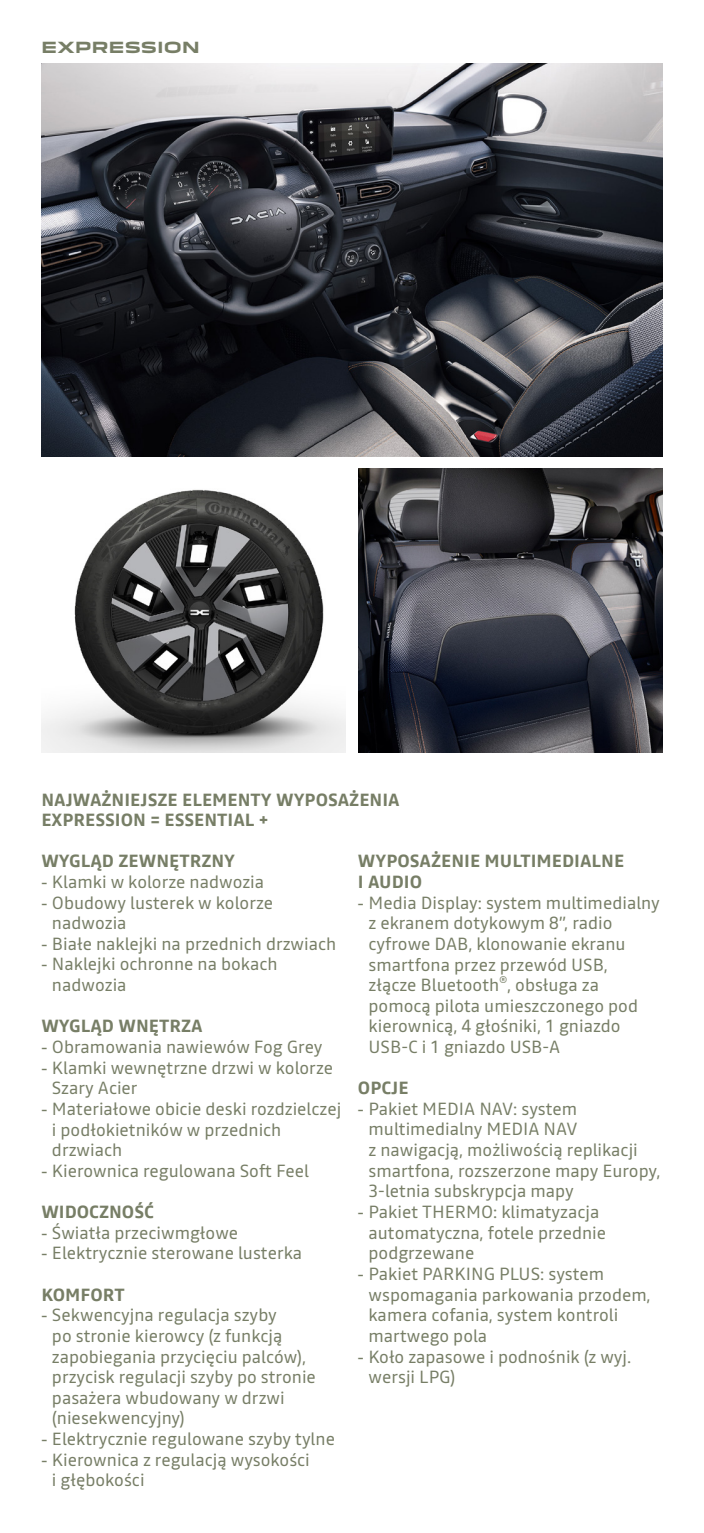
<style>
.page{position:relative;width:704px;height:1533px;background:#fff}
.page>*{position:absolute;margin:0;border:0;box-sizing:border-box;transform-origin:0 0}
.t1{font:17.5px/20.6px "Read";color:#777e66}
.t2{font:700 17.5px/20.6px "Read";color:#777e66}
.t3{font:700 15px "Dacia Block Extended";color:#777e66}
.s1{font-family:"Arial"}
</style>
<div class="page">
<img style="left:41px;top:64px;width:621px;height:392px">
<img style="left:41px;top:489px;width:304px;height:263px">
<img style="left:358px;top:469px;width:304px;height:283px">
<p class="t3" style="left:41px;top:39px;width:160px">EXPRESSION</p>
<p class="t2" style="left:41px;top:789px;width:359px">NAJWAŻNIEJSZE ELEMENTY WYPOSAŻENIA<br>EXPRESSION = ESSENTIAL +</p>
<p class="t2" style="left:41px;top:850px;width:195px">WYGLĄD ZEWNĘTRZNY</p>
<p class="t1" style="left:41px;top:871px;width:224px"><span class="s1">-</span> Klamki w kolorze nadwozia</p>
<p class="t1" style="left:52px;top:892px;width:222px;text-indent:-11px"><span class="s1">-</span> Obudowy lusterek w kolorze nadwozia</p>
<p class="t1" style="left:41px;top:933px;width:296px"><span class="s1">-</span> Białe naklejki na przednich drzwiach</p>
<p class="t1" style="left:52px;top:953px;width:227px;text-indent:-11px"><span class="s1">-</span> Naklejki ochronne na bokach nadwozia</p>
<p class="t2" style="left:41px;top:1015px;width:163px">WYGLĄD WNĘTRZA</p>
<p class="t1" style="left:41px;top:1036px;width:282px"><span class="s1">-</span> Obramowania nawiewów Fog Grey</p>
<p class="t1" style="left:52px;top:1057px;width:282px;text-indent:-11px"><span class="s1">-</span> Klamki wewnętrzne drzwi w kolorze<br>Szary Acier</p>
<p class="t1" style="left:52px;top:1098px;width:290px;text-indent:-11px"><span class="s1">-</span> Materiałowe obicie deski rozdzielczej i podłokietników w przednich drzwiach</p>
<p class="t1" style="left:41px;top:1160px;width:269px"><span class="s1">-</span> Kierownica regulowana Soft Feel</p>
<p class="t2" style="left:41px;top:1201px;width:114px">WIDOCZNOŚĆ</p>
<p class="t1" style="left:41px;top:1222px;width:198px"><span class="s1">-</span> Światła przeciwmgłowe</p>
<p class="t1" style="left:41px;top:1242px;width:262px"><span class="s1">-</span> Elektrycznie sterowane lusterka</p>
<p class="t2" style="left:41px;top:1283px;width:85px">KOMFORT</p>
<p class="t1" style="left:52px;top:1304px;width:265px;text-indent:-11px"><span class="s1">-</span> Sekwencyjna regulacja szyby<br>po stronie kierowcy (z funkcją zapobiegania przycięciu palców), przycisk regulacji szyby po stronie pasażera wbudowany w drzwi (niesekwencyjny)</p>
<p class="t1" style="left:41px;top:1428px;width:295px"><span class="s1">-</span> Elektrycznie regulowane szyby tylne</p>
<p class="t1" style="left:52px;top:1449px;width:259px;text-indent:-11px"><span class="s1">-</span> Kierownica z regulacją wysokości i głębokości</p>
<p class="t2" style="left:357px;top:850px;width:268px">WYPOSAŻENIE MULTIMEDIALNE<br>I AUDIO</p>
<p class="t1" style="left:368px;top:892px;width:292px;text-indent:-11px"><span class="s1">-</span> Media Display: system multimedialny z ekranem dotykowym 8”, radio cyfrowe DAB, klonowanie ekranu smartfona przez przewód USB, złącze Bluetooth<sup>®</sup>, obsługa za pomocą pilota umieszczonego pod kierownicą, 4 głośniki, 1 gniazdo<br>USB-C i 1 gniazdo USB-A</p>
<p class="t2" style="left:357px;top:1077px;width:52px">OPCJE</p>
<p class="t1" style="left:368px;top:1098px;width:293px;text-indent:-11px"><span class="s1">-</span> Pakiet MEDIA NAV: system multimedialny MEDIA NAV<br>z nawigacją, możliwością replikacji smartfona, rozszerzone mapy Europy,<br>3-letnia subskrypcja mapy</p>
<p class="t1" style="left:368px;top:1201px;width:239px;text-indent:-11px"><span class="s1">-</span> Pakiet THERMO: klimatyzacja automatyczna, fotele przednie podgrzewane</p>
<p class="t1" style="left:368px;top:1263px;width:283px;text-indent:-11px"><span class="s1">-</span> Pakiet PARKING PLUS: system wspomagania parkowania przodem, kamera cofania, system kontroli martwego pola</p>
<p class="t1" style="left:368px;top:1345px;width:264px;text-indent:-11px"><span class="s1">-</span> Koło zapasowe i podnośnik (z wyj. wersji LPG)</p>
</div>
